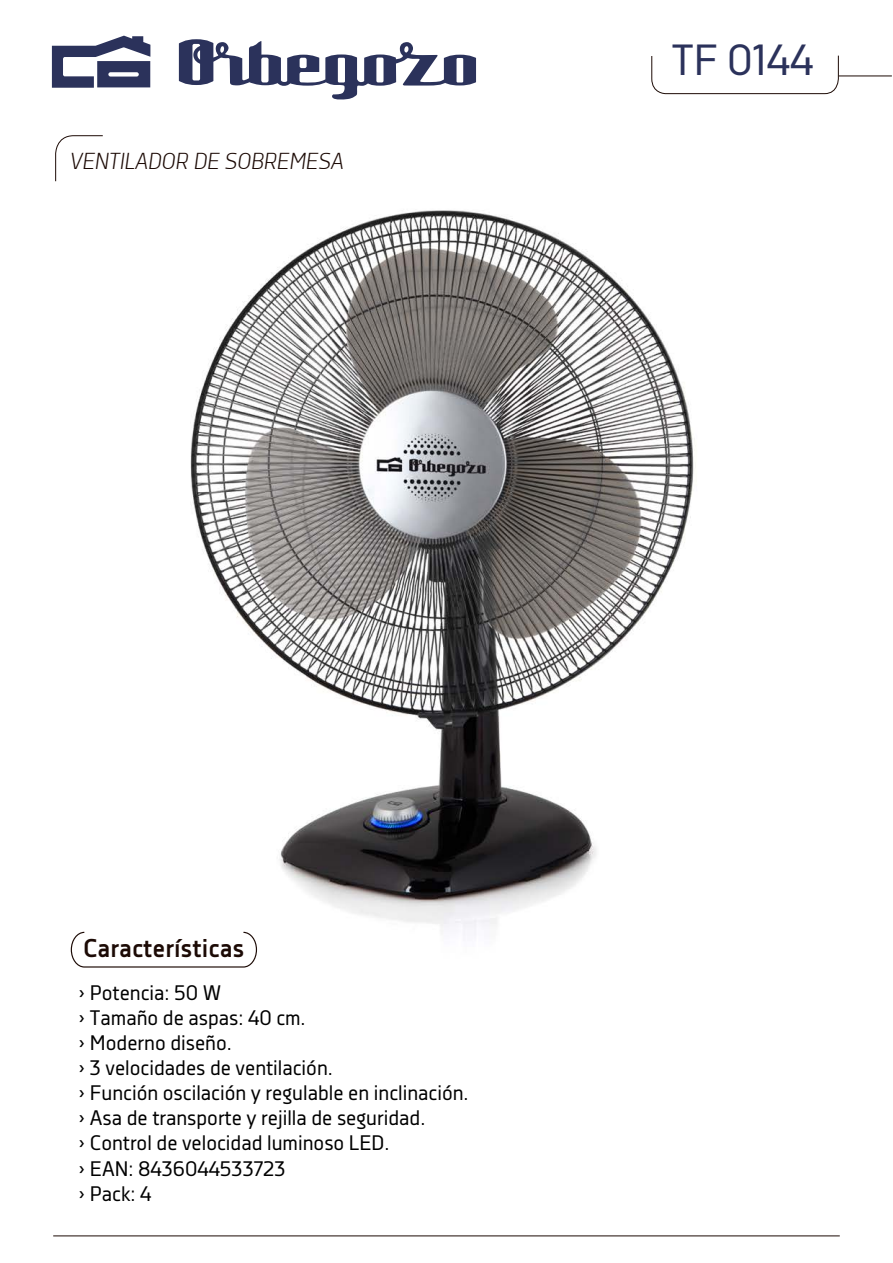
<style>
.page{position:relative;width:893px;height:1263px;background:#fff}
.page>*{position:absolute;margin:0;border:0;box-sizing:border-box;transform-origin:0 0}
.t1{font:43.35px "Decima Nova";color:#2b325b}
.t2{font:700 25.65px "Decima Nova";color:#1c0a05}
.t3{font:italic 300 22.5px "Decima Nova";color:#1c0a05}
.t4{font:20.85px/25px "Decima Nova";color:#000}
</style>
<div class="page">
<img style="left:70px;top:210px;width:624px;height:758px">
<hr style="left:53px;top:1235px;width:787px;height:1px;background:#1c0a05">
<hr style="left:839px;top:76px;width:53px;height:1px;background:#1c0a05">
<svg style="left:651px;top:55px;width:188px;height:39px"></svg>
<svg style="left:55px;top:135px;width:48px;height:47px"></svg>
<svg style="left:52px;top:36px;width:98px;height:52px"></svg>
<svg style="left:179px;top:39px;width:297px;height:61px"></svg>
<svg style="left:71px;top:932px;width:186px;height:35px"></svg>
<p class="t3" style="left:70px;top:148px;width:275px">VENTILADOR DE SOBREMESA</p>
<h1 class="t1" style="left:672px;top:35px;width:143px">TF 0144</h1>
<p class="t2" style="left:83px;top:934px;width:163px">Características</p>
<p class="t4" style="left:78px;top:980px;width:392px">› Potencia: 50 W<br>› Tamaño de aspas: 40 cm.<br>› Moderno diseño.<br>› 3 velocidades de ventilación.<br>› Función oscilación y regulable en inclinación. › Asa de transporte y rejilla de seguridad.<br>› Control de velocidad luminoso LED.<br>› EAN: 8436044533723<br>› Pack: 4</p>
</div>
